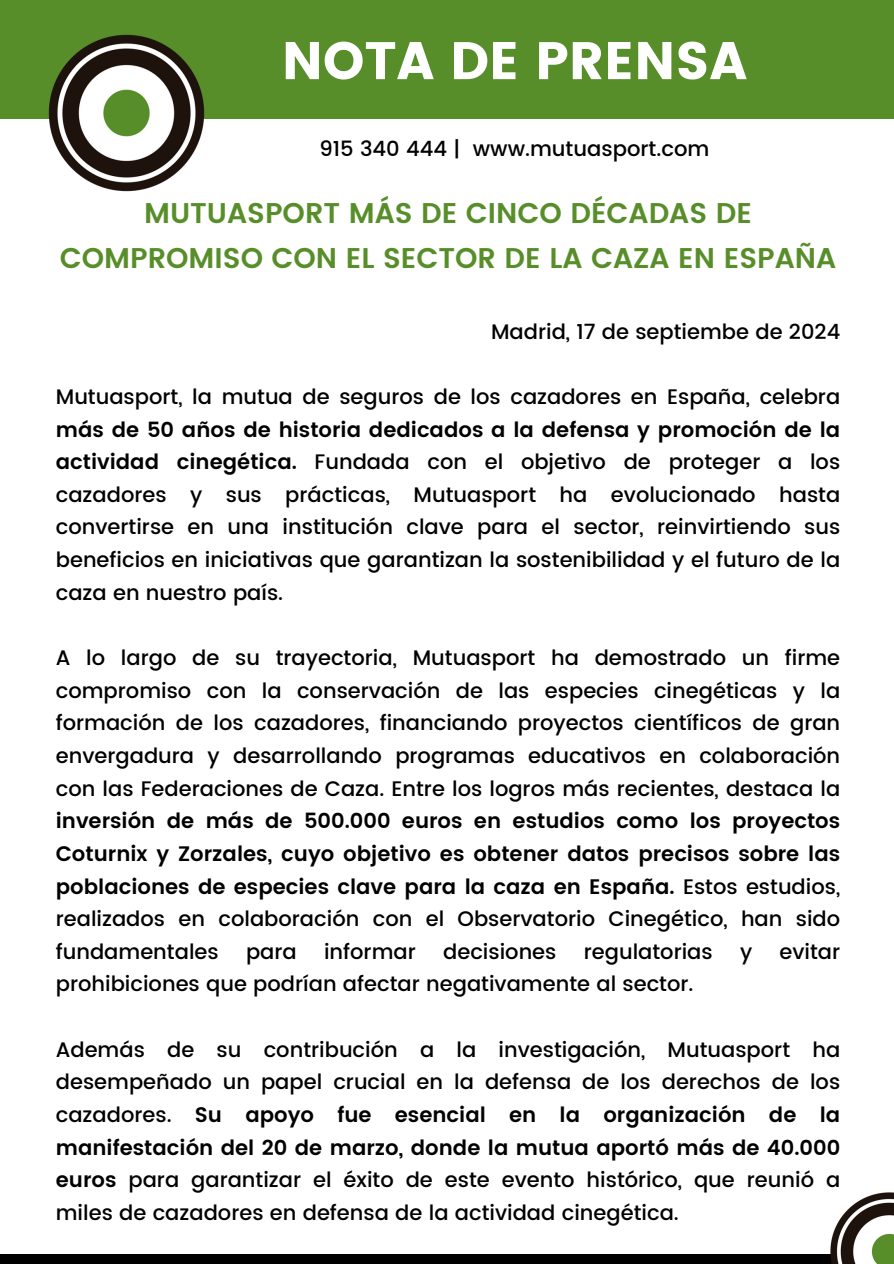
<style>
.page{position:relative;width:894px;height:1264px;background:#fff}
.page>*{position:absolute;margin:0;border:0;box-sizing:border-box;transform-origin:0 0}
.t1{font:52.8px "Poppins";color:#fff}
.t2{font:600 28.5px/45px "Poppins";color:#578e29;text-align:center}
.t3{font:500 21.15px "Poppins";color:#000}
.t4{font:500 21px/32.7px "Poppins";color:#000;text-align:justify}
.s1{font-weight:600}
</style>
<div class="page">
<div style="left:0;top:1253px;width:840px;height:10px;background:#000"></div>
<div style="left:0;top:0;width:893px;height:119px;background:#578e29"></div>
<img style="left:48px;top:34px;width:157px;height:158px">
<img style="left:828px;top:1192px;width:65px;height:71px">
<p class="t1" style="left:282px;top:30px;width:466px">NOTA DE PRENSA</p>
<p class="t3" style="left:319px;top:136px;width:391px">915 340 444 | www.mutuasport.com</p>
<h1 class="t2" style="left:60px;top:190px;width:777px">MUTUASPORT MÁS DE CINCO DÉCADAS DE<br>COMPROMISO CON EL SECTOR DE LA CAZA EN ESPAÑA</h1>
<p class="t4" style="left:491px;top:315px;width:350px">Madrid, 17 de septiembe de 2024</p>
<p class="t4" style="left:56px;top:380px;width:785px">Mutuasport, la mutua de seguros de los cazadores en España, celebra <span class="s1">más de 50 años de historia dedicados a la defensa y promoción de la actividad cinegética.</span> Fundada con el objetivo de proteger a los cazadores y sus prácticas, Mutuasport ha evolucionado hasta convertirse en una institución clave para el sector, reinvirtiendo sus beneficios en iniciativas que garantizan la sostenibilidad y el futuro de la caza en nuestro país.</p>
<h2 class="t4" style="left:56px;top:641px;width:785px">A lo largo de su trayectoria, Mutuasport ha demostrado un firme compromiso con la conservación de las especies cinegéticas y la formación de los cazadores, financiando proyectos científicos de gran envergadura y desarrollando programas educativos en colaboración con las Federaciones de Caza. Entre los logros más recientes, destaca la <span class="s1">inversión de más de 500.000 euros en estudios como los proyectos Coturnix y Zorzales, cuyo objetivo es obtener datos precisos sobre las poblaciones de especies clave para la caza en España.</span> Estos estudios, realizados en colaboración con el Observatorio Cinegético, han sido fundamentales</h2>
<h2 class="t4" style="left:246px;top:935px;width:52px">para</h2>
<h2 class="t4" style="left:324px;top:935px;width:93px">informar</h2>
<h2 class="t4" style="left:443px;top:935px;width:115px">decisiones</h2>
<h2 class="t4" style="left:583px;top:935px;width:130px">regulatorias</h2>
<h2 class="t4" style="left:739px;top:935px;width:14px">y</h2>
<h2 class="t4" style="left:779px;top:935px;width:62px">evitar</h2>
<h2 class="t4" style="left:56px;top:967px;width:639px">prohibiciones que podrían afectar negativamente al sector.</h2>
<p class="t4" style="left:56px;top:1033px;width:785px">Además de su contribución a la investigación, Mutuasport ha desempeñado un papel crucial en la defensa de los derechos de los cazadores. <span class="s1">Su apoyo fue esencial en la organización de la manifestación del 20 de marzo, donde la mutua aportó más de 40.000 euros</span> para garantizar el éxito de este evento histórico, que reunió a miles de cazadores en defensa de la actividad cinegética.</p>
</div>
